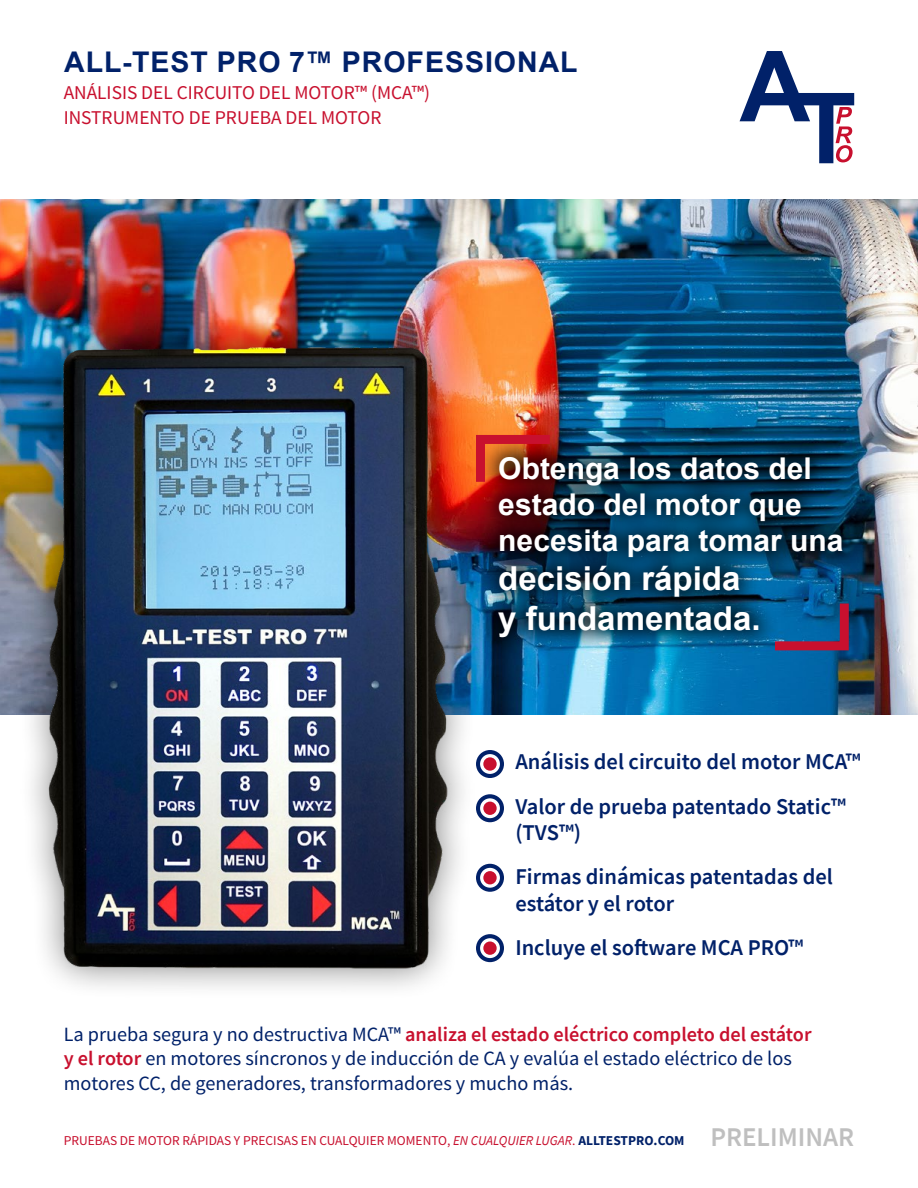
<style>
.page{position:relative;width:918px;height:1188px;background:#fff}
.page>*{position:absolute;margin:0;border:0;box-sizing:border-box;transform-origin:0 0}
.t1{font:700 33px/39.6px "Arial";color:#fff}
.t2{font:700 30px/36px "Arial";color:#fff}
.t3{font:700 28.5px "Arial";letter-spacing:.035em;color:#012169}
.t4{font:600 27px "Source Sans Pro";color:#bfbfbf}
.t5{font:600 22.5px/44.7px "Source Sans Pro";color:#012169}
.t6{font:20.25px/24.8px "Source Sans Pro";color:#012169}
.t7{font:19.5px/24.6px "Source Sans Pro";color:#c8102e}
.t8{font:13.5px "Source Sans Pro";color:#c8102e}
.s1{font-weight:600;color:#c8102e}
.s2{font-style:italic}
.s3{font-weight:700;color:#012169}
</style>
<div class="page">
<img style="left:0;top:199px;width:918px;height:515px">
<svg style="left:740px;top:51px;width:114px;height:112px"></svg>
<div style="left:477px;top:434px;width:387px;height:224px;background:#000;opacity:.75"></div>
<svg style="left:478px;top:430px;width:81px;height:61px;background:#962415"></svg>
<svg style="left:766px;top:595px;width:87px;height:60px;background:#285187"></svg>
<div style="left:476px;top:750px;width:28px;height:28px;border:4px solid #012169;border-radius:50%"></div>
<div style="left:483px;top:757px;width:14px;height:14px;background:#c8102e;border-radius:50%"></div>
<div style="left:476px;top:794px;width:28px;height:28px;border:4px solid #012169;border-radius:50%"></div>
<div style="left:483px;top:802px;width:14px;height:13px;background:#c8102e;border-radius:50%"></div>
<div style="left:476px;top:864px;width:28px;height:28px;border:4px solid #012169;border-radius:50%"></div>
<div style="left:483px;top:871px;width:14px;height:13px;background:#c8102e;border-radius:50%"></div>
<div style="left:476px;top:934px;width:28px;height:28px;border:4px solid #012169;border-radius:50%"></div>
<div style="left:483px;top:941px;width:14px;height:14px;background:#c8102e;border-radius:50%"></div>
<div style="left:17px;top:315px;width:461px;height:686px;background:#000;opacity:.5"></div>
<img style="left:38px;top:332px;width:420px;height:653px">
<h3 class="t3" style="left:64px;top:42px;width:515px">ALL-TEST PRO 7™ PROFESSIONAL</h3>
<p class="t7" style="left:64px;top:81px;width:368px">ANÁLISIS DEL CIRCUITO DEL MOTOR™ (MCA™)<br>INSTRUMENTO DE PRUEBA DEL MOTOR</p>
<h2 class="t2" style="left:498px;top:450px;width:347px">Obtenga los datos del estado del motor que necesita para tomar una</h2>
<h1 class="t1" style="left:498px;top:559px;width:264px">decisión rápida y fundamentada.</h1>
<p class="t5" style="left:515px;top:739px;width:347px">Análisis del circuito del motor MCA™<br>Valor de prueba patentado Static™</p>
<p class="t5" style="left:515px;top:810px;width:319px">(TVS™)<br>Firmas dinámicas patentadas del</p>
<p class="t5" style="left:515px;top:881px;width:290px">estátor y el rotor<br>Incluye el software MCA PRO™</p>
<p class="t6" style="left:64px;top:1022px;width:749px">La prueba segura y no destructiva MCA™ <span class="s1">analiza el estado eléctrico completo del estátor y el rotor</span> en motores síncronos y de inducción de CA y evalúa el estado eléctrico de los motores CC, de generadores, transformadores y mucho más.</p>
<p class="t8" style="left:64px;top:1133px;width:622px">PRUEBAS DE MOTOR RÁPIDAS Y PRECISAS EN CUALQUIER MOMENTO, <span class="s2">EN CUALQUIER LUGAR</span>. <span class="s3">ALLTESTPRO.COM</span></p>
<h3 class="t4" style="left:710px;top:1119px;width:145px">PRELIMINAR</h3>
</div>
